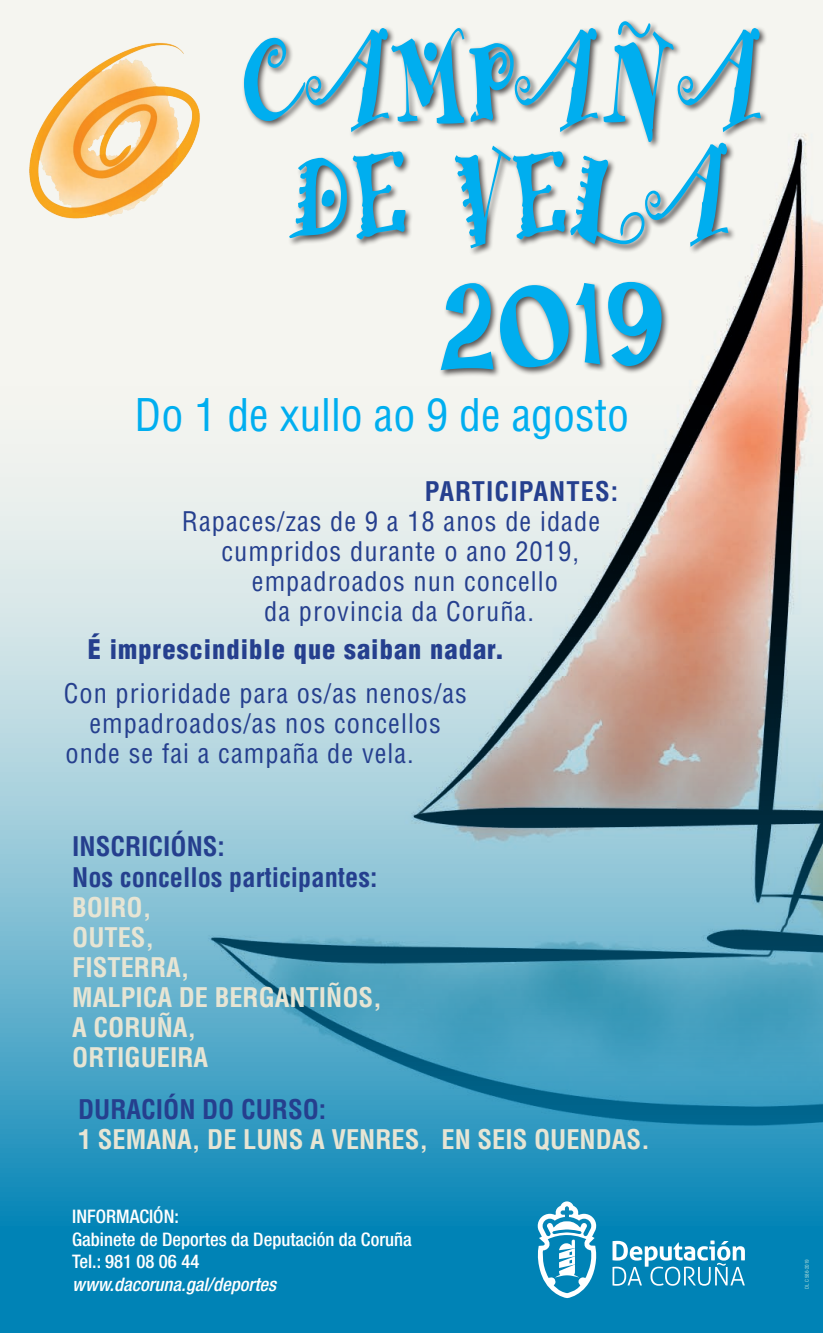
<style>
.page{position:relative;width:823px;height:1333px;background:#fff}
.page>*{position:absolute;margin:0;border:0;box-sizing:border-box;transform-origin:0 0}
.t1{font:128.7px/114.7px "ARHERMANN";color:#00aeef;text-align:center;scale:.71 1}
.t2{font:108.8px "ARCHRISTY";color:#00aeef}
.t3{font:condensed 43.9px "Helvetica LT Std";color:#00aeef}
.t4{font:condensed 26.4px "Helvetica LT Std";letter-spacing:.04em;color:#253f8e}
.t5{font:700 condensed 26.4px/30px "Helvetica LT Std";color:#e7e5d4}
.t6{font:700 condensed 26.4px/31.7px "Helvetica LT Std";color:#253f8e}
.t7{font:900 condensed 26.4px "Helvetica LT Std";letter-spacing:.04em;color:#253f8e}
.t8{font:700 condensed 26.4px "Helvetica LT Std";letter-spacing:.04em;color:#253f8e}
.t9{font:500 condensed 18.7px/22.4px "Helvetica Neue LT Std";color:#fff}
.t10{font:italic 500 condensed 18.7px "Helvetica Neue LT Std";color:#fff}
.t11{font:condensed 5px "Helvetica";color:#b4ded9}
</style>
<div class="page">
<div style="left:0;top:0;width:822px;height:1332px;background:#0083b6"></div>
<img style="left:0;top:0;width:822px;height:1211px">
<img style="left:23px;top:23px;width:184px;height:236px">
<svg style="left:612px;top:1240px;width:132px;height:45px"></svg>
<svg style="left:537px;top:1201px;width:59px;height:96px"></svg>
<div style="left:438px;top:280px;width:231px;height:98px;background:#231f20;opacity:.75"></div>
<div style="left:241px;top:19px;width:526px;height:237px;background:#231f20;opacity:.75"></div>
<h1 class="t1" style="left:241px;top:28px;width:734px">CAMPAÑA<br>DE VELA</h1>
<h2 class="t2" style="left:440px;top:263px;width:226px">2019</h2>
<h3 class="t3" style="left:134px;top:387px;width:495px">Do 1 de xullo ao 9 de agosto</h3>
<p class="t8" style="left:424px;top:475px;width:195px">PARTICIPANTES:</p>
<p class="t4" style="left:182px;top:505px;width:419px">Rapaces/zas de 9 a 18 anos de idade</p>
<p class="t4" style="left:221px;top:535px;width:359px">cumpridos durante o ano 2019,</p>
<p class="t4" style="left:252px;top:565px;width:307px">empadroados nun concello</p>
<p class="t4" style="left:264px;top:595px;width:271px">da provincia da Coruña.</p>
<p class="t7" style="left:88px;top:632px;width:417px">É imprescindible que saiban nadar.</p>
<p class="t4" style="left:64px;top:676px;width:404px">Con prioridade para os/as nenos/as</p>
<p class="t4" style="left:89px;top:706px;width:353px">empadroados/as nos concellos</p>
<p class="t4" style="left:65px;top:736px;width:350px">onde se fai a campaña de vela.</p>
<p class="t6" style="left:72px;top:830px;width:307px">INSCRICIÓNS:<br>Nos concellos participantes:</p>
<p class="t5" style="left:72px;top:892px;width:311px">BOIRO,<br>OUTES,<br>FISTERRA,<br>MALPICA DE BERGANTIÑOS,<br>A CORUÑA,<br>ORTIGUEIRA</p>
<p class="t6" style="left:78px;top:1092px;width:249px">DURACIÓN DO CURSO:</p>
<p class="t5" style="left:78px;top:1123px;width:573px">1 SEMANA, DE LUNS A VENRES, EN SEIS QUENDAS.</p>
<p class="t9" style="left:72px;top:1205px;width:341px">INFORMACIÓN:<br>Gabinete de Deportes da Deputación da Coruña<br>Tel.: 981 08 06 44</p>
<p class="t10" style="left:72px;top:1272px;width:205px">www.dacoruna.gal/deportes</p>
<p class="t11" style="left:803px;top:1289px;width:32px;rotate:-90deg">DL C 586-2019</p>
</div>
